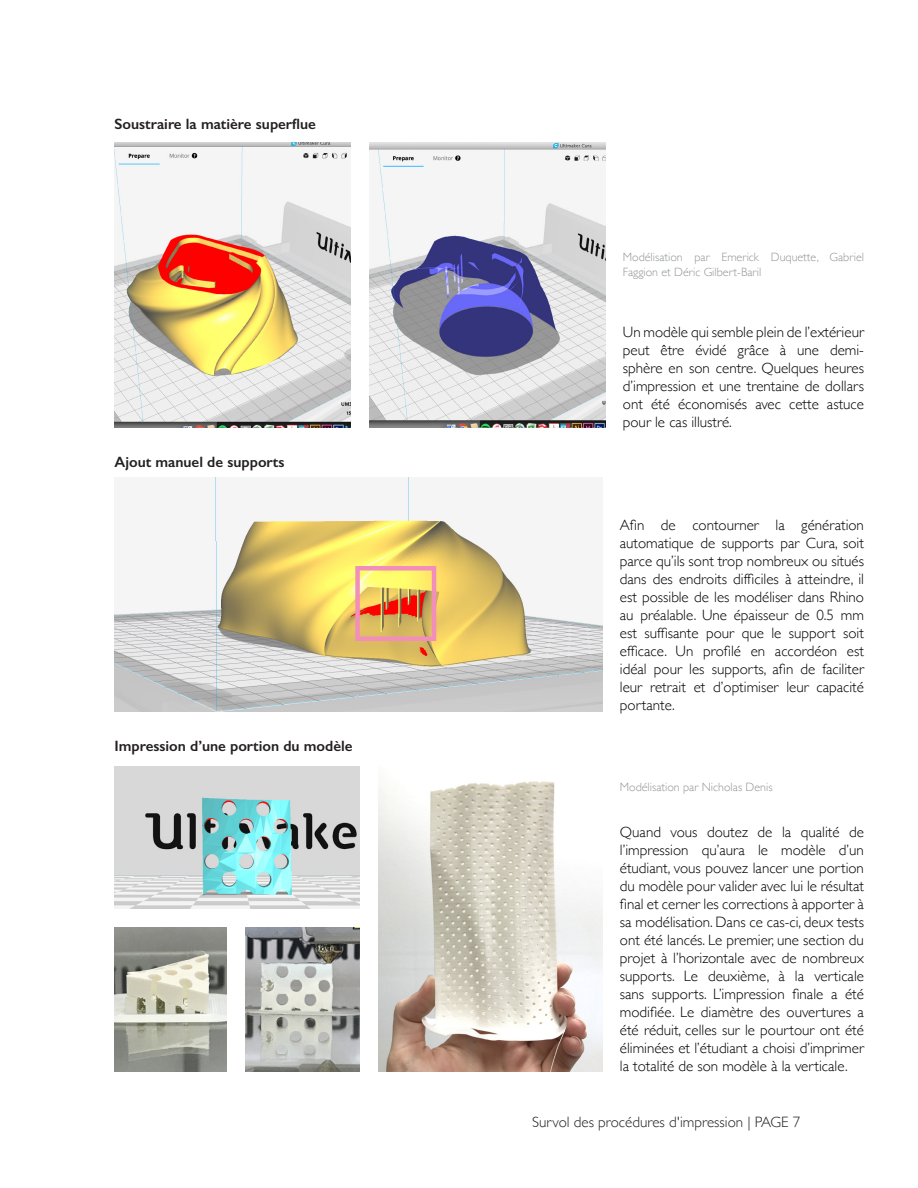
<style>
.page{position:relative;width:918px;height:1188px;background:#fff}
.page>*{position:absolute;margin:0;border:0;box-sizing:border-box;transform-origin:0 0}
.Figures{font:300 15px/18px "Gill Sans";color:#000;text-align:justify}
.t1{font:600 15px "Gill Sans";color:#231f20}
.t2{font:300 15px "Gill Sans";color:#231f20}
.Figures-2{font:300 12px/14.4px "Gill Sans";color:#939598}
</style>
<div class="page">
<img style="left:114px;top:143px;width:491px;height:285px">
<div style="left:351px;top:137px;width:18px;height:293px;background:#fff"></div>
<img style="left:114px;top:478px;width:488px;height:234px">
<img style="left:114px;top:766px;width:246px;height:143px">
<img style="left:115px;top:927px;width:112px;height:145px">
<img style="left:245px;top:927px;width:115px;height:145px">
<img style="left:378px;top:781px;width:224px;height:291px">
<div style="left:355px;top:566px;width:81px;height:75px;border:4px solid #f38eba"></div>
<p class="t1" style="left:114px;top:115px;width:203px">Soustraire la matière superflue</p>
<p class="t1" style="left:114px;top:453px;width:171px">Ajout manuel de supports</p>
<p class="t1" style="left:114px;top:737px;width:240px">Impression d’une portion du modèle</p>
<p class="Figures-2" style="left:623px;top:250px;width:243px">Modélisation par Emerick Duquette, Gabriel<br>Faggion et Déric Gilbert-Baril</p>
<p class="Figures" style="left:623px;top:322px;width:243px">Un modèle qui semble plein de l’extérieur peut être évidé grâce à une demi&shy;sphère en son centre. Quelques heures d’impression et une trentaine de dollars ont été économisés avec cette astuce pour le cas illustré.</p>
<p class="Figures" style="left:620px;top:516px;width:246px">Afin de contourner la génération automatique de supports par Cura, soit parce qu’ils sont trop nombreux ou situés dans des endroits difficiles à atteindre, il est possible de les modéliser dans Rhino au préalable. Une épaisseur de 0.5 mm est suffisante pour que le support soit efficace. Un profilé en accordéon est idéal pour les supports, afin de faciliter leur retrait et d’optimiser leur capacité portante.</p>
<p class="Figures-2" style="left:620px;top:779px;width:154px">Modélisation par Nicholas Denis</p>
<p class="Figures" style="left:620px;top:823px;width:246px">Quand vous doutez de la qualité de l’impression qu’aura le modèle d’un étudiant, vous pouvez lancer une portion du modèle pour valider avec lui le résultat final et cerner les corrections à apporter à sa modélisation. Dans ce cas-ci, deux tests ont été lancés. Le premier, une section du projet à l’horizontale avec de nombreux supports. Le deuxième, à la verticale sans supports. L’impression finale a été modifiée. Le diamètre des ouvertures a été réduit, celles sur le pourtour ont été éliminées et l’étudiant a choisi d’imprimer la totalité de son modèle à la verticale.</p>
<p class="t2" style="left:532px;top:1110px;width:270px">Survol des procédures d'impression | PAGE 7</p>
</div>
